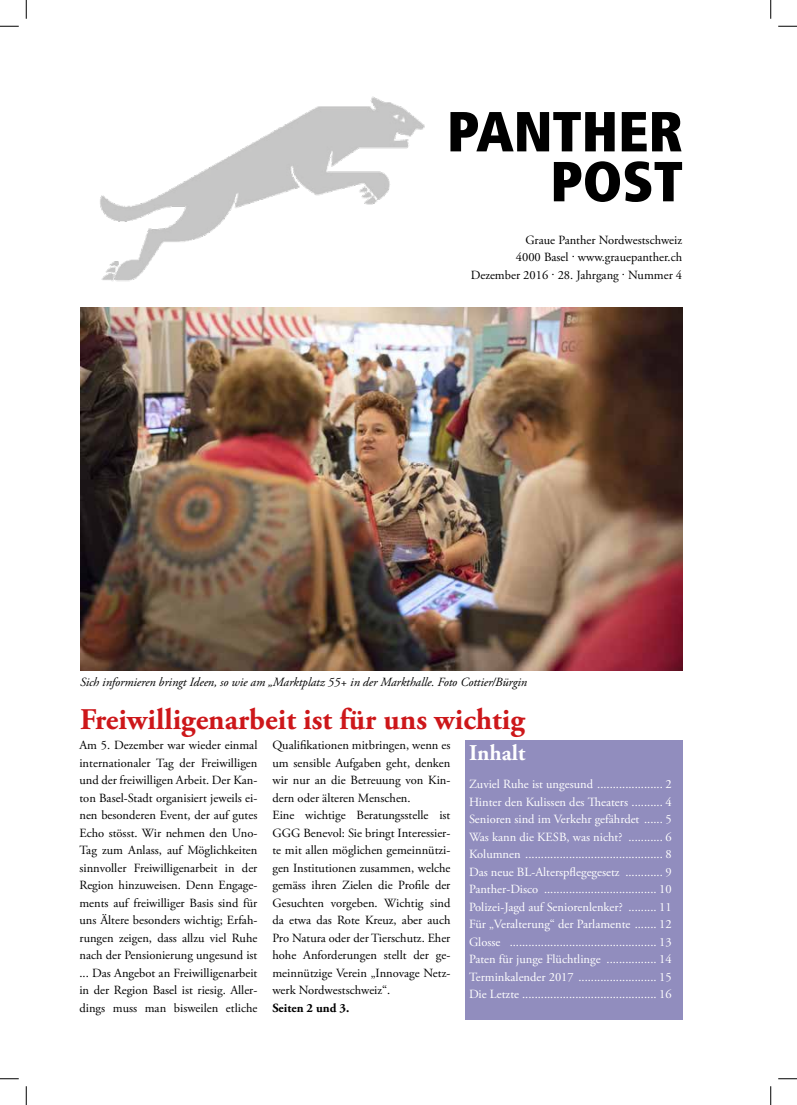
<style>
.page{position:relative;width:797px;height:1105px;background:#fff}
.page>*{position:absolute;margin:0;border:0;box-sizing:border-box;transform-origin:0 0}
.t1{font:700 30px "Adobe Garamond Pro";color:#cd171a}
.t2{font:700 22.5px "Adobe Garamond Pro";color:#fff}
.t3{font:12.5px/17.5px "Adobe Garamond Pro";color:#000;text-align:right}
.t4{font:12.5px/17.5px "Adobe Garamond Pro";color:#fff;text-align:justify}
.t5{font:italic 12.5px "Adobe Garamond Pro";letter-spacing:-.005em;color:#000}
.t6{font:700 12.5px "Adobe Garamond Pro";color:#000}
</style>
<div class="page">
<img style="left:100px;top:96px;width:325px;height:186px">
<svg style="left:554px;top:161px;width:128px;height:41px"></svg>
<svg style="left:450px;top:112px;width:231px;height:39px"></svg>
<div style="left:465px;top:740px;width:217px;height:280px;background:#918dbe"></div>
<img style="left:80px;top:308px;width:602px;height:362px">
<svg style="left:0;top:25px;width:19px;height:2px"></svg>
<svg style="left:778px;top:25px;width:19px;height:2px"></svg>
<svg style="left:0;top:1078px;width:19px;height:1px"></svg>
<svg style="left:778px;top:1078px;width:19px;height:1px"></svg>
<svg style="left:25px;top:0;width:2px;height:19px"></svg>
<svg style="left:25px;top:1086px;width:2px;height:19px"></svg>
<svg style="left:770px;top:0;width:1px;height:19px"></svg>
<svg style="left:770px;top:1086px;width:1px;height:19px"></svg>
<p class="t3" style="left:470px;top:231px;width:213px">Graue Panther Nordwestschweiz<br>4000 Basel . www.grauepanther.ch<br>Dezember 2016 . 28. Jahrgang . Nummer 4</p>
<p class="t5" style="left:80px;top:675px;width:448px">Sich informieren bringt Ideen, so wie am „Marktplatz 55+ in der Markthalle. Foto Cottier/Bürgin</p>
<h1 class="t1" style="left:80px;top:702px;width:446px">Freiwilligenarbeit ist für uns wichtig</h1>
<h2 class="t2" style="left:469px;top:740px;width:58px">Inhalt</h2>
<p class="t4" style="left:469px;top:776px;width:204px">Zuviel Ruhe ist ungesund ..................... 2<br>Hinter den Kulissen des Theaters .......... 4<br>Senioren sind im Verkehr gefährdet ...... 5<br>Was kann die KESB, was nicht? ........... 6<br>Kolumnen ............................................ 8<br>Das neue BL-Alterspflegegesetz ............ 9<br>Panther-Disco .................................... 10<br>Polizei-Jagd auf Seniorenlenker? ......... 11<br>Für „Veralterung“ der Parlamente ....... 12<br>Glosse ............................................... 13<br>Paten für junge Flüchtlinge ................ 14<br>Terminkalender 2017 ......................... 15<br>Die Letzte ........................................... 16</p>
<p class="t3" style="left:79px;top:737px;width:179px;text-align:justify">Am 5. Dezember war wieder einmal internationaler Tag der Freiwilligen und der freiwilligen Arbeit. Der Kan&shy;ton Basel-Stadt organisiert jeweils ei&shy;nen besonderen Event, der auf gutes Echo stösst. Wir nehmen den Uno-Tag zum Anlass, auf Möglichkeiten sinnvoller Freiwilligenarbeit in der Region hinzuweisen. Denn Engage&shy;ments auf freiwilliger Basis sind für uns Ältere besonders wichtig; Erfah&shy;rungen zeigen, dass allzu viel Ruhe nach der Pensionierung ungesund ist ... Das Angebot an Freiwilligenarbeit in der Region Basel ist riesig. Aller&shy;dings muss man bisweilen etliche</p>
<p class="t3" style="left:272px;top:737px;width:179px;text-align:left">Qualifikationen mitbringen, wenn es um sensible Aufgaben geht, denken wir nur an die Betreuung von Kin&shy;dern oder älteren Menschen.<br>Eine wichtige Beratungsstelle ist GGG Benevol: Sie bringt Interessier&shy;te mit allen möglichen gemeinnützi&shy;gen Institutionen zusammen, welche gemäss ihren Zielen die Profile der Gesuchten vorgeben. Wichtig sind da etwa das Rote Kreuz, aber auch Pro Natura oder der Tierschutz. Eher hohe Anforderungen stellt der ge&shy;meinnützige Verein „Innovage Netz&shy;werk Nordwestschweiz“.</p>
<p class="t6" style="left:272px;top:1001px;width:78px">Seiten 2 und 3.</p>
</div>
